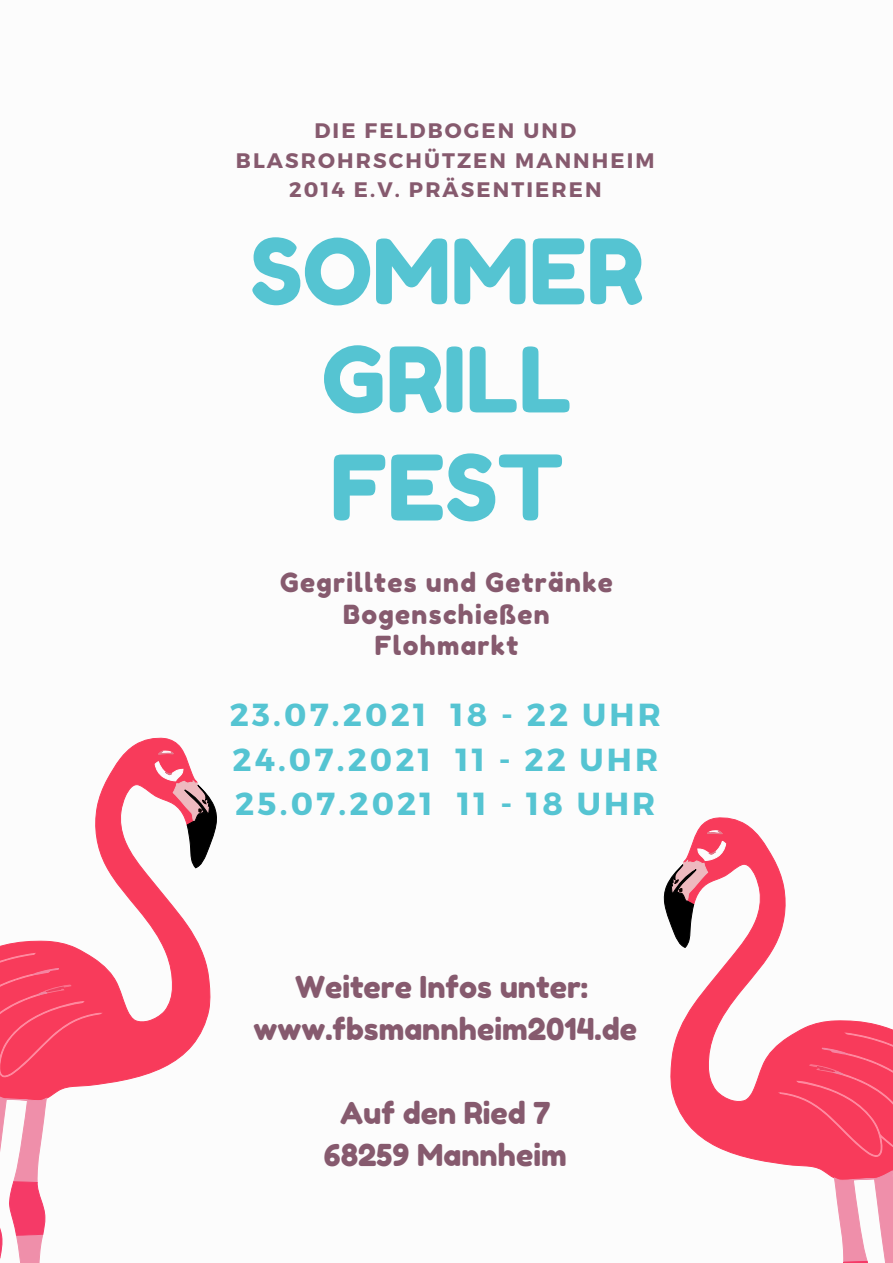
<style>
.page{position:relative;width:893px;height:1263px;background:#fff}
.page>*{position:absolute;margin:0;border:0;box-sizing:border-box;transform-origin:0 0}
.t1{font:90.07px "Fredoka One";color:#55c4d2}
.t2{font:700 31.88px "Montserrat";letter-spacing:.1em;color:#55c4d2}
.t3{font:30.15px "Fredoka One";color:#865a6e}
.t4{font:26.25px "Fredoka One";letter-spacing:.05em;color:#865a6e}
.t5{font:700 21px/29.2px "Montserrat";letter-spacing:.1em;color:#865a6e;text-align:center}
</style>
<div class="page">
<svg style="left:0;top:737px;width:211px;height:364px"></svg>
<svg style="left:159px;top:751px;width:15px;height:3px"></svg>
<svg style="left:155px;top:761px;width:62px;height:107px"></svg>
<svg style="left:0;top:953px;width:101px;height:124px"></svg>
<svg style="left:0;top:1091px;width:46px;height:172px"></svg>
<svg style="left:670px;top:817px;width:223px;height:362px"></svg>
<svg style="left:707px;top:830px;width:15px;height:4px"></svg>
<svg style="left:664px;top:841px;width:61px;height:106px"></svg>
<svg style="left:779px;top:1033px;width:114px;height:124px"></svg>
<svg style="left:834px;top:1171px;width:59px;height:92px"></svg>
<p class="t5" style="left:236px;top:115px;width:420px">DIE FELDBOGEN UND<br>BLASROHRSCHÜTZEN MANNHEIM<br>2014 E.V. PRÄSENTIEREN</p>
<p class="t1" style="left:250px;top:217px;width:395px">SOMMER</p>
<p class="t1" style="left:322px;top:325px;width:251px">GRILL</p>
<p class="t1" style="left:330px;top:433px;width:235px">FEST</p>
<p class="t4" style="left:280px;top:566px;width:334px">Gegrilltes und Getränke</p>
<p class="t4" style="left:343px;top:598px;width:208px">Bogenschießen</p>
<p class="t4" style="left:375px;top:629px;width:145px">Flohmarkt</p>
<p class="t2" style="left:230px;top:694px;width:432px">23.07.2021 18 - 22 UHR</p>
<p class="t2" style="left:232px;top:738px;width:427px">24.07.2021 11 - 22 UHR</p>
<p class="t2" style="left:235px;top:783px;width:421px">25.07.2021 11 - 18 UHR</p>
<p class="t3" style="left:295px;top:968px;width:294px">Weitere Infos unter:</p>
<p class="t3" style="left:254px;top:1010px;width:385px">www.fbsmannheim2014.de</p>
<p class="t3" style="left:340px;top:1095px;width:212px">Auf den Ried 7</p>
<p class="t3" style="left:324px;top:1137px;width:244px">68259 Mannheim</p>
</div>
